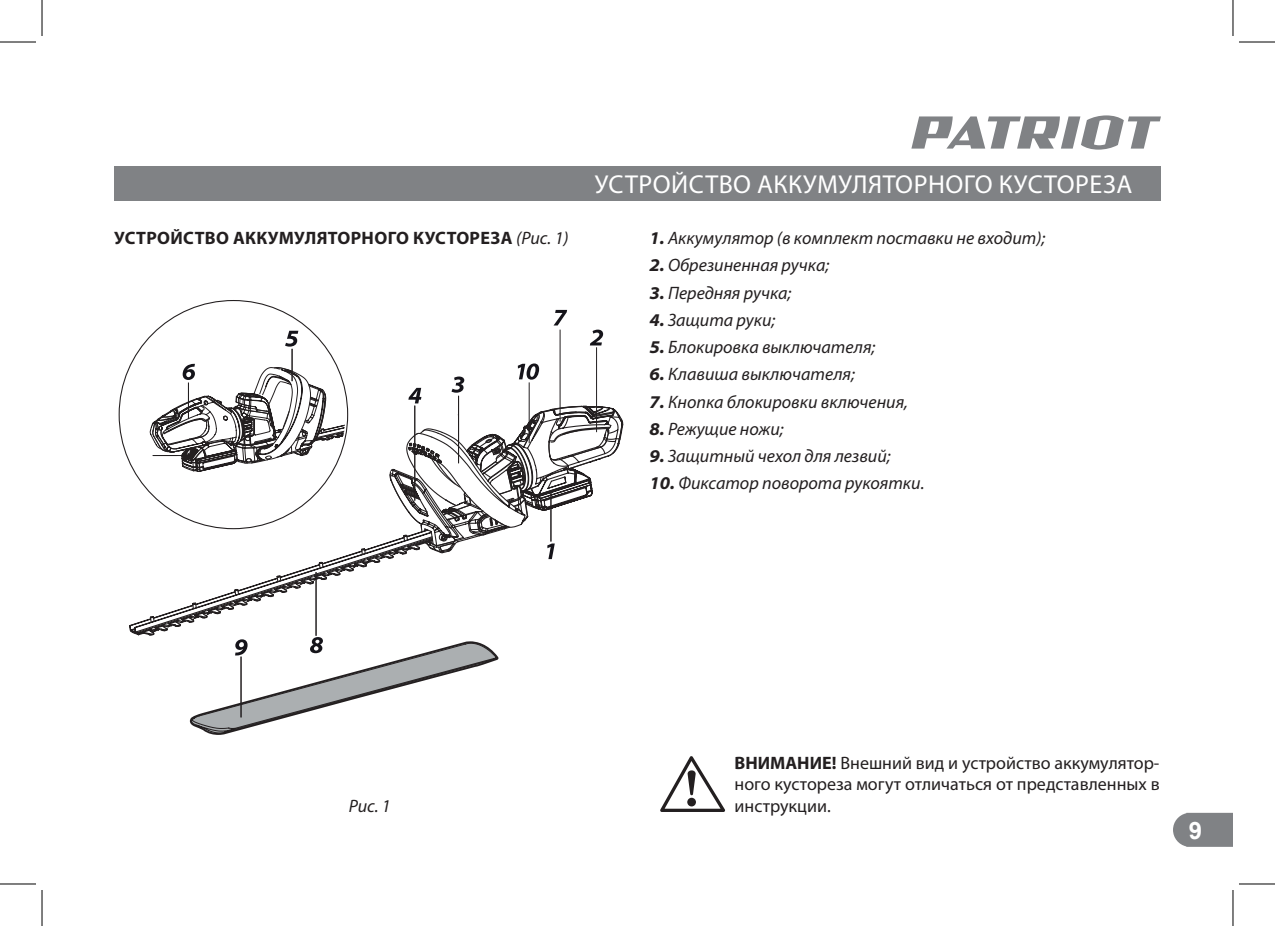
<style>
.page{position:relative;width:1275px;height:926px;background:#fff}
.page>*{position:absolute;margin:0;border:0;box-sizing:border-box;transform-origin:0 0}
.t1{font:26px "Myriad Pro";letter-spacing:.02em;color:#fff}
.t2{font:700 24px "Arial";color:#fff}
.t3{font:italic 18px "Myriad Pro";color:#231f20}
.t4{font:18px/21.6px "Myriad Pro";color:#231f20}
.t5{font:700 18px "Myriad Pro";letter-spacing:.02em;color:#231f20}
.s1{font-weight:400;font-style:italic}
.s2{font-weight:700;font-stretch:semi-expanded}
.s3{font-weight:700}
</style>
<div class="page">
<svg style="left:1173px;top:813px;width:60px;height:34px;background:#888a8c"></svg>
<svg style="left:911px;top:115px;width:250px;height:35px"></svg>
<div style="left:114px;top:166px;width:1047px;height:34px;background:#808285"></div>
<svg style="left:660px;top:756px;width:65px;height:56px"></svg>
<hr style="left:596px;top:347px;width:1px;height:85px;background:#231f20">
<hr style="left:292px;top:349px;width:1px;height:32px;background:#231f20">
<svg style="left:590px;top:330px;width:13px;height:15px"></svg>
<svg style="left:285px;top:331px;width:13px;height:16px"></svg>
<svg style="left:554px;top:310px;width:13px;height:15px"></svg>
<svg style="left:131px;top:363px;width:493px;height:372px"></svg>
<hr style="left:560px;top:330px;width:1px;height:92px;background:#231f20">
<hr style="left:0;top:42px;width:36px;height:1px;background:#000">
<hr style="left:1239px;top:42px;width:36px;height:1px;background:#000">
<hr style="left:0;top:884px;width:36px;height:1px;background:#000">
<hr style="left:1239px;top:884px;width:36px;height:1px;background:#000">
<hr style="left:42px;top:0;width:1px;height:36px;background:#000">
<hr style="left:42px;top:890px;width:1px;height:36px;background:#000">
<hr style="left:1232px;top:0;width:1px;height:36px;background:#000">
<hr style="left:1232px;top:890px;width:1px;height:36px;background:#000">
<h1 class="t1" style="left:595px;top:168px;width:539px">УСТРОЙСТВО АККУМУЛЯТОРНОГО КУСТОРЕЗА</h1>
<p class="t5" style="left:114px;top:226px;width:456px">УСТРОЙСТВО АККУМУЛЯТОРНОГО КУСТОРЕЗА <span class="s1">(Рис. 1)</span></p>
<p class="t3" style="left:649px;top:227px;width:397px"><span class="s2">1.</span> Аккумулятор (в комплект поставки не входит);</p>
<p class="t3" style="left:649px;top:254px;width:181px"><span class="s2">2.</span> Обрезиненная ручка;</p>
<p class="t3" style="left:649px;top:281px;width:143px"><span class="s2">3.</span> Передняя ручка;</p>
<p class="t3" style="left:649px;top:309px;width:127px"><span class="s2">4.</span> Защита руки;</p>
<p class="t3" style="left:649px;top:336px;width:227px"><span class="s2">5.</span> Блокировка выключателя;</p>
<p class="t3" style="left:649px;top:363px;width:207px"><span class="s2">6.</span> Клавиша выключателя;</p>
<p class="t3" style="left:649px;top:390px;width:260px"><span class="s2">7.</span> Кнопка блокировки включения,</p>
<p class="t3" style="left:649px;top:418px;width:136px"><span class="s2">8.</span> Режущие ножи;</p>
<p class="t3" style="left:649px;top:445px;width:243px"><span class="s2">9.</span> Защитный чехол для лезвий;</p>
<p class="t3" style="left:649px;top:472px;width:276px"><span class="s2">10.</span> Фиксатор поворота рукоятки.</p>
<p class="t4" style="left:734px;top:752px;width:427px"><span class="s3">ВНИМАНИЕ!</span> Внешний вид и устройство аккумулятор&shy;ного кустореза могут отличаться от представленных в</p>
<p class="t3" style="left:349px;top:795px;width:44px">Рис. 1</p>
<p class="t4" style="left:734px;top:795px;width:98px">инструкции.</p>
<h2 class="t2" style="left:1188px;top:814px;width:15px">9</h2>
</div>
